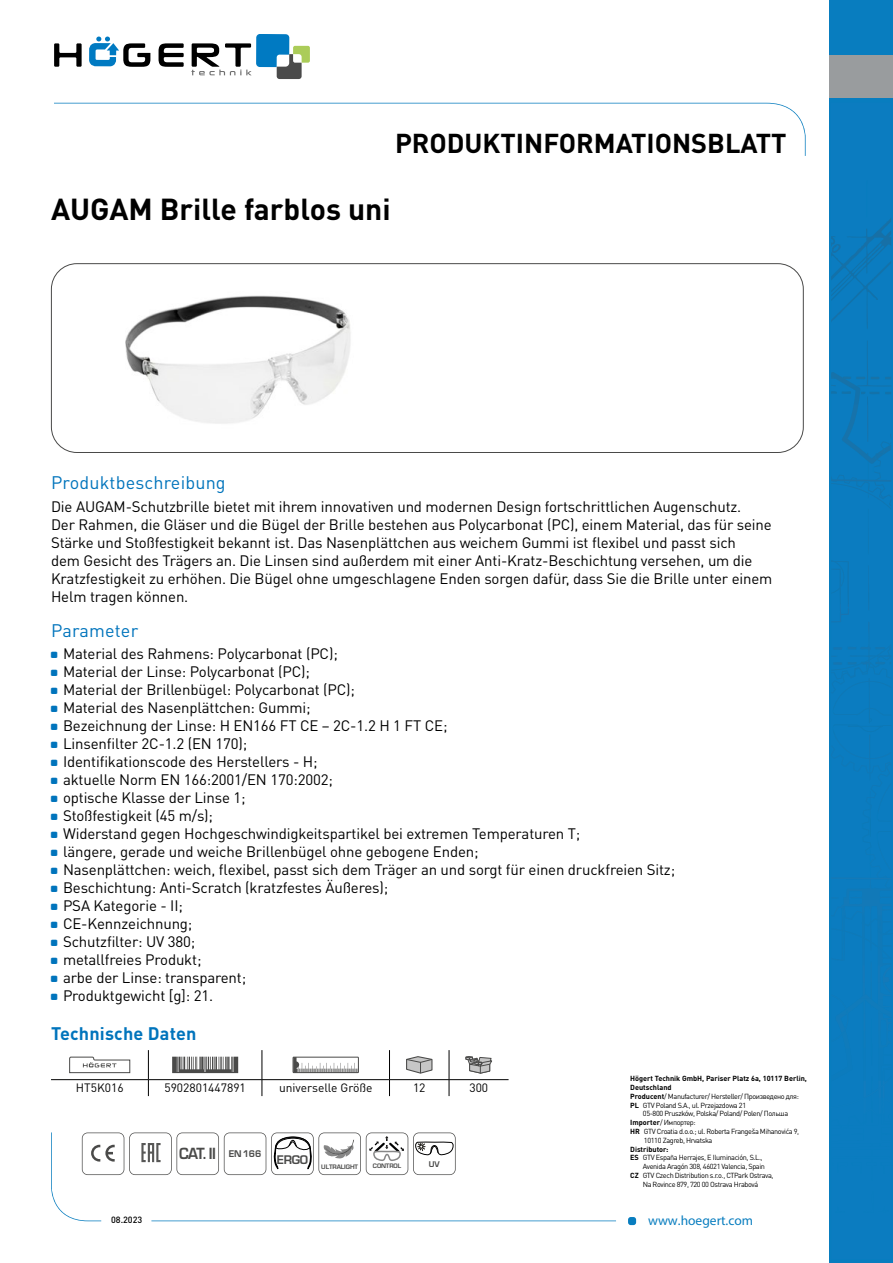
<style>
.page{position:relative;width:893px;height:1263px;background:#fff}
.page>*{position:absolute;margin:0;border:0;box-sizing:border-box;transform-origin:0 0}
.t1{font:700 30px "DIN Pro";color:#000}
.t2{font:700 27px "DIN Pro";color:#000}
.t3{font:18px "DIN Pro";letter-spacing:.01em;color:#0074bc}
.t4{font:700 18px "DIN Pro";letter-spacing:.01em;color:#0074bc}
.t5{font:15px/18px "DIN Pro";letter-spacing:-.01em;color:#000}
.t6{font:700 15px "Euromode";color:#4a4a49;scale:.93 1}
.t7{font:13.5px "Myriad Pro";color:#087dbf}
.t8{font:12px "DIN Pro";color:#000}
.t9{font:700 11.55px "Euromode";color:#4a4a49}
.t10{font:500 9px "DIN Pro";color:#000}
.t11{font:700 7.65px "Euromode";color:#4a4a49}
.t12{font:7.35px "DIN Pro";letter-spacing:-.05em;color:#000}
.t13{font:700 7.35px "DIN Pro";color:#000}
.t14{font:700 6px "Euromode";letter-spacing:-.015em;color:#4a4a49}
.s1{font-size:9px}
.s2{font-weight:700}
</style>
<div class="page">
<svg style="left:54px;top:43px;width:28px;height:24px"></svg>
<svg style="left:159px;top:43px;width:25px;height:24px"></svg>
<svg style="left:89px;top:37px;width:61px;height:30px"></svg>
<svg style="left:191px;top:34px;width:119px;height:45px"></svg>
<svg style="left:54px;top:103px;width:752px;height:53px"></svg>
<div style="left:628px;top:1217px;width:8px;height:8px;background:#087dbf;border-radius:3px"></div>
<svg style="left:51px;top:1132px;width:565px;height:89px"></svg>
<div style="left:830px;top:0;width:63px;height:1263px;background:#087dbf"></div>
<img style="left:831px;top:273px;width:50px;height:56px">
<img style="left:867px;top:222px;width:24px;height:44px">
<img style="left:831px;top:222px;width:56px;height:42px">
<svg style="left:831px;top:341px;width:60px;height:565px"></svg>
<img style="left:863px;top:906px;width:28px;height:76px">
<img style="left:831px;top:877px;width:60px;height:2px">
<img style="left:848px;top:647px;width:43px;height:3px">
<div style="left:830px;top:56px;width:63px;height:42px;background:#999c9e"></div>
<div style="left:51px;top:263px;width:753px;height:190px;border:1px solid #4a4a49;border-radius:26px"></div>
<svg style="left:82px;top:1132px;width:374px;height:43px"></svg>
<svg style="left:148px;top:1050px;width:1px;height:46px"></svg>
<svg style="left:262px;top:1050px;width:1px;height:46px"></svg>
<svg style="left:389px;top:1050px;width:1px;height:46px"></svg>
<svg style="left:449px;top:1050px;width:1px;height:46px"></svg>
<hr style="left:51px;top:1079px;width:97px;height:1px;background:#000">
<hr style="left:148px;top:1079px;width:114px;height:1px;background:#000">
<hr style="left:262px;top:1079px;width:127px;height:1px;background:#000">
<hr style="left:389px;top:1079px;width:60px;height:1px;background:#000">
<hr style="left:449px;top:1079px;width:60px;height:1px;background:#000">
<svg style="left:69px;top:1057px;width:61px;height:16px"></svg>
<svg style="left:172px;top:1057px;width:66px;height:16px"></svg>
<svg style="left:295px;top:1059px;width:62px;height:12px"></svg>
<div style="left:293px;top:1057px;width:66px;height:16px;border:1px solid #4a4a49"></div>
<svg style="left:406px;top:1056px;width:26px;height:18px"></svg>
<svg style="left:466px;top:1056px;width:26px;height:17px"></svg>
<img style="left:125px;top:295px;width:226px;height:129px">
<h2 class="t2" style="left:395px;top:121px;width:393px">PRODUKTINFORMATIONSBLATT</h2>
<h1 class="t1" style="left:51px;top:184px;width:341px">AUGAM Brille farblos uni</h1>
<p class="t3" style="left:51px;top:471px;width:176px">Produktbeschreibung</p>
<p class="t5" style="left:51px;top:497px;width:723px">Die AUGAM-Schutzbrille bietet mit ihrem innovativen und modernen Design fortschrittlichen Augenschutz.<br>Der Rahmen, die Gläser und die Bügel der Brille bestehen aus Polycarbonat (PC), einem Material, das für seine Stärke und Stoßfestigkeit bekannt ist. Das Nasenplättchen aus weichem Gummi ist flexibel und passt sich<br>dem Gesicht des Trägers an. Die Linsen sind außerdem mit einer Anti-Kratz-Beschichtung versehen, um die Kratzfestigkeit zu erhöhen. Die Bügel ohne umgeschlagene Enden sorgen dafür, dass Sie die Brille unter einem Helm tragen können.</p>
<p class="t3" style="left:51px;top:618px;width:89px">Parameter</p>
<p class="t5" style="left:63px;top:644px;width:614px">Material des Rahmens: Polycarbonat (PC);<br>Material der Linse: Polycarbonat (PC);<br>Material der Brillenbügel: Polycarbonat (PC);<br>Material des Nasenplättchen: Gummi;<br>Bezeichnung der Linse: H EN166 FT CE – 2C-1.2 H 1 FT CE;<br>Linsenfilter 2C-1.2 (EN 170);<br>Identifikationscode des Herstellers - H;<br>aktuelle Norm EN 166:2001/EN 170:2002;<br>optische Klasse der Linse 1;<br>Stoßfestigkeit (45 m/s);<br>Widerstand gegen Hochgeschwindigkeitspartikel bei extremen Temperaturen T;<br>längere, gerade und weiche Brillenbügel ohne gebogene Enden;<br>Nasenplättchen: weich, flexibel, passt sich dem Träger an und sorgt für einen druckfreien Sitz; Beschichtung: Anti-Scratch (kratzfestes Äußeres);<br>PSA Kategorie - II;<br>CE-Kennzeichnung;<br>Schutzfilter: UV 380;<br>metallfreies Produkt;<br>arbe der Linse: transparent;<br>Produktgewicht [g]: 21.</p>
<p class="t4" style="left:51px;top:1018px;width:147px">Technische Daten</p>
<p class="t8" style="left:76px;top:1080px;width:49px">HT5K016</p>
<p class="t8" style="left:164px;top:1080px;width:83px">5902801447891</p>
<p class="t8" style="left:279px;top:1080px;width:95px">universelle Größe</p>
<p class="t8" style="left:413px;top:1080px;width:14px">12</p>
<p class="t8" style="left:469px;top:1080px;width:20px">300</p>
<p class="t6" style="left:179px;top:1144px;width:90px">CAT.II <span class="s1">EN166</span></p>
<p class="t9" style="left:277px;top:1152px;width:33px">ERGO</p>
<p class="t14" style="left:321px;top:1163px;width:38px">ULTRALIGHT</p>
<p class="t14" style="left:373px;top:1162px;width:30px">CONTROL</p>
<p class="t11" style="left:429px;top:1160px;width:12px">UV</p>
<p class="t13" style="left:630px;top:1072px;width:178px">Högert Technik GmbH, Pariser Platz 6a, 10117 Berlin,</p>
<p class="t13" style="left:630px;top:1081px;width:43px">Deutschland</p>
<p class="t12" style="left:630px;top:1091px;width:170px"><span class="s2">Producent</span>/ Manufacturer/ Hersteller/ Произведено для:</p>
<p class="t12" style="left:630px;top:1100px;width:117px"><span class="s2">PL</span> GTV Poland S.A., ul. Przejazdowa 21</p>
<p class="t12" style="left:643px;top:1109px;width:147px">05-800 Pruszków, Polska/ Poland/ Polen/ Польша</p>
<p class="t12" style="left:630px;top:1117px;width:67px"><span class="s2">Importer</span>/ Импортер:</p>
<p class="t12" style="left:630px;top:1126px;width:171px"><span class="s2">HR</span> GTV Croatia d.o.o.; ul. Roberta Frangeša Mihanovića 9,</p>
<p class="t12" style="left:644px;top:1135px;width:70px">10110 Zagreb, Hrvatska</p>
<p class="t13" style="left:630px;top:1143px;width:40px">Distributor:</p>
<p class="t12" style="left:630px;top:1153px;width:134px"><span class="s2">ES</span> GTV España Herrajes, E Iluminación, S.L.,</p>
<p class="t12" style="left:643px;top:1161px;width:124px">Avenida Aragón 308, 46021 Valencia, Spain</p>
<p class="t12" style="left:630px;top:1170px;width:145px"><span class="s2">CZ</span> GTV Czech Distribution s.r.o., CTPark Ostrava,</p>
<p class="t12" style="left:643px;top:1179px;width:117px">Na Rovince 879, 720 00 Ostrava Hrabová</p>
<p class="t10" style="left:111px;top:1213px;width:33px">08.2023</p>
<p class="t7" style="left:648px;top:1212px;width:107px">www.hoegert.com</p>
</div>
